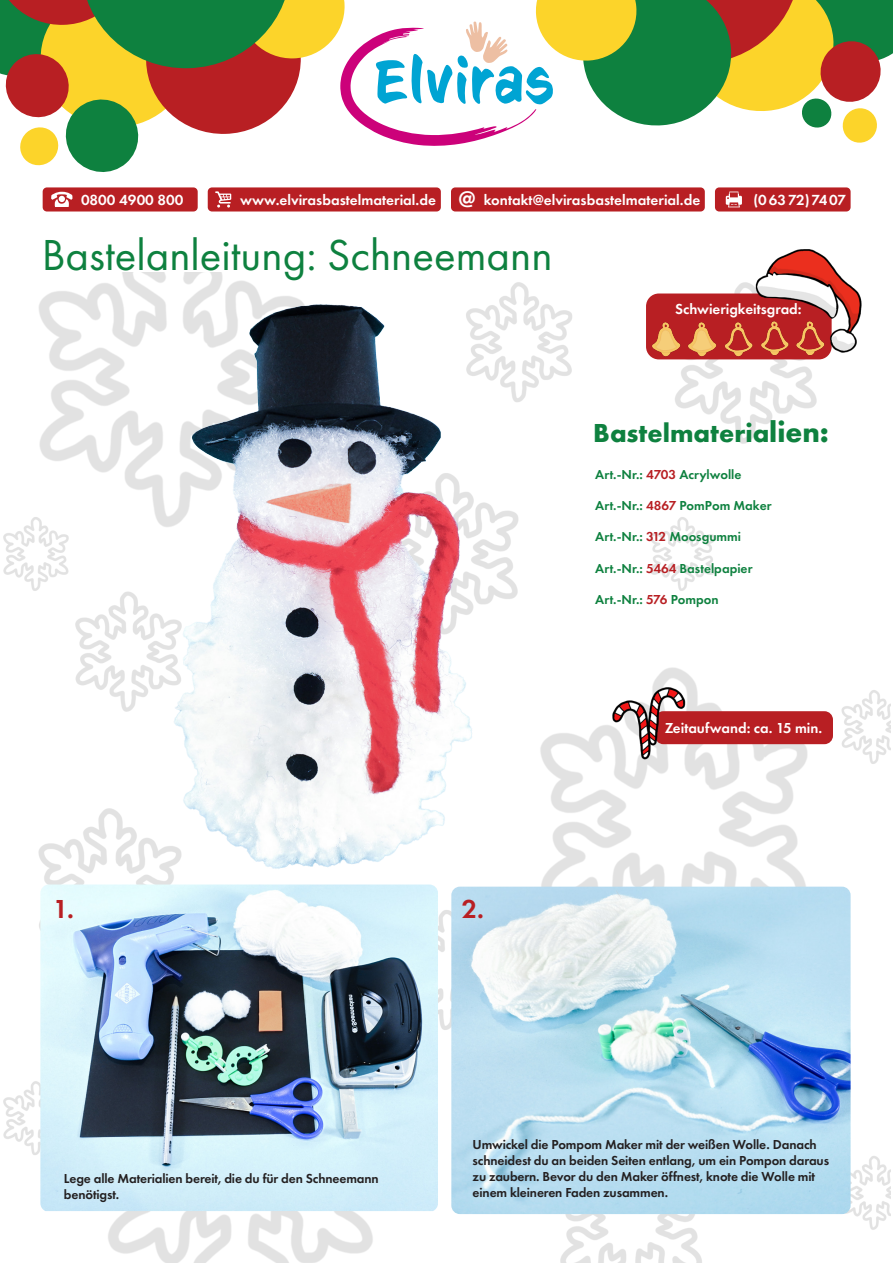
<style>
.page{position:relative;width:893px;height:1263px;background:#fff}
.page>*{position:absolute;margin:0;border:0;box-sizing:border-box;transform-origin:0 0}
.t1{font:45px "Futura PT";color:#0e813f}
.t2{font:700 27px "Futura PT";color:#0e813f}
.t3{font:600 27px "Futura PT";color:#b81f23}
.t4{font:600 15.15px "Futura PT";color:#fff}
.t5{font:600 15px "Futura PT";color:#fff}
.t6{font:600 13.5px/16.2px "Futura PT";letter-spacing:-.01em;color:#231f20}
.t7{font:600 13.5px "Futura PT";color:#0e813f}
.s1{font-size:23.55px}
.s2{font-size:30px}
.s3{color:#b81f23}
</style>
<div class="page">
<img style="left:3px;top:272px;width:887px;height:991px">
<div style="left:451px;top:187px;width:254px;height:24px;background:#b81f23;border-radius:4px"></div>
<div style="left:208px;top:187px;width:233px;height:24px;background:#b81f23;border-radius:4px"></div>
<svg style="left:215px;top:191px;width:16px;height:17px"></svg>
<div style="left:715px;top:187px;width:136px;height:24px;background:#b81f23;border-radius:4px"></div>
<svg style="left:726px;top:192px;width:16px;height:15px"></svg>
<div style="left:43px;top:187px;width:155px;height:24px;background:#b81f23;border-radius:4px"></div>
<svg style="left:51px;top:192px;width:22px;height:15px"></svg>
<svg style="left:0;top:0;width:893px;height:172px"></svg>
<img style="left:65px;top:293px;width:499px;height:594px">
<img style="left:40px;top:884px;width:398px;height:327px">
<img style="left:451px;top:887px;width:400px;height:327px">
<div style="left:655px;top:711px;width:178px;height:33px;background:#b81f23;border-radius:9px"></div>
<div style="left:646px;top:293px;width:186px;height:66px;background:#b81f23;border-radius:13px"></div>
<img style="left:645px;top:319px;width:36px;height:40px">
<img style="left:688px;top:322px;width:29px;height:35px">
<img style="left:724px;top:249px;width:166px;height:112px">
<img style="left:626px;top:674px;width:93px;height:78px">
<img style="left:598px;top:687px;width:88px;height:78px">
<p class="t4" style="left:81px;top:190px;width:104px">0800 4900 800</p>
<p class="t4" style="left:240px;top:191px;width:462px">www.elvirasbastelmaterial.de <span class="s1">@</span> kontakt@elvirasbastelmaterial.de</p>
<p class="t4" style="left:753px;top:190px;width:94px">(06372)7407</p>
<h1 class="t1" style="left:42px;top:228px;width:512px">Bastelanleitung: Schneemann</h1>
<p class="t5" style="left:675px;top:300px;width:128px">Schwierigkeitsgrad:</p>
<p class="t2" style="left:593px;top:415px;width:237px">Bastelmateria<span class="s2">lien:</span></p>
<p class="t7" style="left:595px;top:466px;width:148px">Art.-Nr.: <span class="s3">4703</span> Acrylwolle</p>
<p class="t7" style="left:595px;top:497px;width:178px">Art.-Nr.: <span class="s3">4867</span> PomPom Maker</p>
<p class="t7" style="left:595px;top:528px;width:147px">Art.-Nr.: <span class="s3">312</span> Moosgummi</p>
<p class="t7" style="left:595px;top:560px;width:159px">Art.-Nr.: <span class="s3">5464</span> Bastelpapier</p>
<p class="t7" style="left:595px;top:591px;width:125px">Art.-Nr.: <span class="s3">576</span> Pompon</p>
<p class="t5" style="left:665px;top:719px;width:159px">Zeitaufwand: ca. 15 min.</p>
<p class="t3" style="left:53px;top:892px;width:22px">1.</p>
<p class="t3" style="left:462px;top:892px;width:24px">2.</p>
<p class="t6" style="left:64px;top:1170px;width:316px">Lege alle Materialien bereit, die du für den Schneemann benötigst.</p>
<p class="t6" style="left:473px;top:1136px;width:358px">Umwickel die Pompom Maker mit der weißen Wolle. Danach schneidest du an beiden Seiten entlang, um ein Pompon daraus zu zaubern. Bevor du den Maker öffnest, knote die Wolle mit einem kleineren Faden zusammen.</p>
</div>
